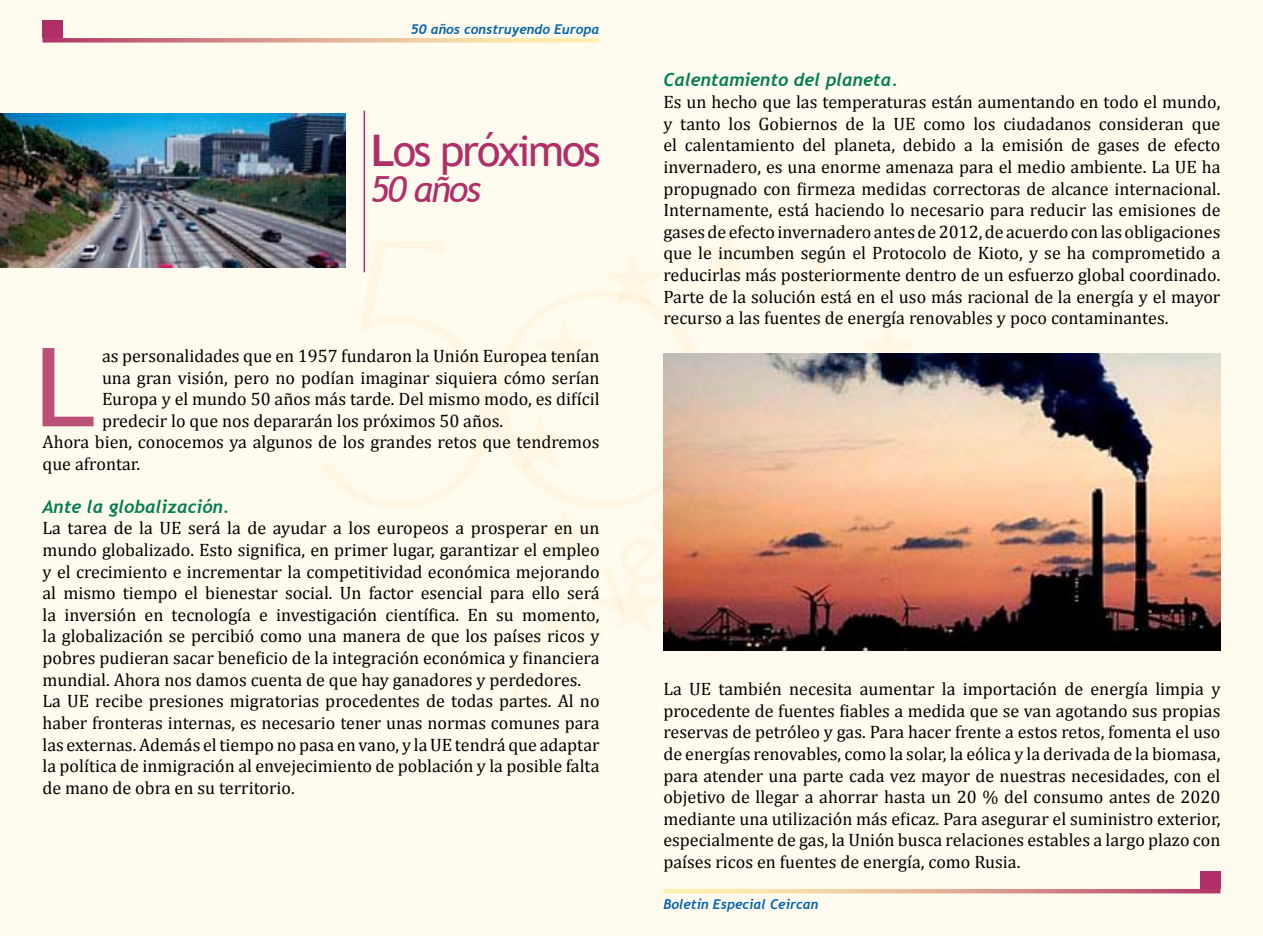
<style>
.page{position:relative;width:1263px;height:936px;background:#fff}
.page>*{position:absolute;margin:0;border:0;box-sizing:border-box;transform-origin:0 0}
.t1{font:43.5px "Trebuchet MS";letter-spacing:-.05em;color:#b12f67}
.t2{font:italic 36px "Trebuchet MS";letter-spacing:-.05em;color:#b12f67}
.t3{font:18px/21.6px "Cambria";color:#000;text-align:justify}
.t4{font:italic 700 18px "Trebuchet";color:#007e4c}
.t5{font:italic 700 13.5px "Trebuchet";color:#0062af}
.s1{font-weight:700}
</style>
<div class="page">
<div style="left:0;top:0;width:1263px;height:935px;background:#fffcef"></div>
<svg style="left:860px;top:322px;width:57px;height:31px"></svg>
<svg style="left:319px;top:226px;width:531px;height:484px"></svg>
<svg style="left:663px;top:889px;width:557px;height:4px;background:#dea693"></svg>
<div style="left:1200px;top:871px;width:20px;height:18px;background:#b12f67"></div>
<svg style="left:43px;top:38px;width:557px;height:5px;background:#e1ad9b"></svg>
<div style="left:43px;top:20px;width:20px;height:18px;background:#b12f67"></div>
<hr style="left:364px;top:111px;width:1px;height:161px;background:#b12f67">
<svg style="left:43px;top:348px;width:51px;height:78px"></svg>
<img style="left:0;top:114px;width:345px;height:153px">
<img style="left:664px;top:353px;width:556px;height:297px">
<p class="t5" style="left:411px;top:21px;width:190px">50 años construyendo Europa</p>
<h1 class="t1" style="left:371px;top:125px;width:231px"><span class="s1">L</span>os próximos</h1>
<h2 class="t2" style="left:371px;top:168px;width:112px">50 años</h2>
<p class="t3" style="left:102px;top:345px;width:499px">as personalidades que en 1957 fundaron la Unión Europea tenían una gran visión, pero no podían imaginar siquiera cómo serían Europa y el mundo 50 años más tarde. Del mismo modo, es difícil predecir lo que nos depararán los próximos 50 años.</p>
<p class="t3" style="left:43px;top:431px;width:559px">Ahora bien, conocemos ya algunos de los grandes retos que tendremos que afrontar.</p>
<p class="t4" style="left:43px;top:495px;width:188px">Ante la globalización.</p>
<p class="t3" style="left:43px;top:517px;width:559px;text-align:left">La tarea de la UE será la de ayudar a los europeos a prosperar en un mundo globalizado. Esto significa, en primer lugar, garantizar el empleo y el crecimiento e incrementar la competitividad económica mejorando al mismo tiempo el bienestar social. Un factor esencial para ello será la inversión en tecnología e investigación científica. En su momento, la globalización se percibió como una manera de que los países ricos y pobres pudieran sacar beneficio de la integración económica y financiera mundial. Ahora nos damos cuenta de que hay ganadores y perdedores.<br>La UE recibe presiones migratorias procedentes de todas partes. Al no haber fronteras internas, es necesario tener unas normas comunes para las externas. Además el tiempo no pasa en vano, y la UE tendrá que adaptar la política de inmigración al envejecimiento de población y la posible falta de mano de obra en su territorio.</p>
<p class="t4" style="left:663px;top:69px;width:236px">Calentamiento del planeta.</p>
<p class="t3" style="left:663px;top:91px;width:559px">Es un hecho que las temperaturas están aumentando en todo el mundo, y tanto los Gobiernos de la UE como los ciudadanos consideran que el calentamiento del planeta, debido a la emisión de gases de efecto invernadero, es una enorme amenaza para el medio ambiente. La UE ha propugnado con firmeza medidas correctoras de alcance internacional.<br>Internamente, está haciendo lo necesario para reducir las emisiones de gases de efecto invernadero antes de 2012, de acuerdo con las obligaciones que le incumben según el Protocolo de Kioto, y se ha comprometido a reducirlas más posteriormente dentro de un esfuerzo global coordinado.<br>Parte de la solución está en el uso más racional de la energía y el mayor recurso a las fuentes de energía renovables y poco contaminantes.</p>
<p class="t3" style="left:663px;top:678px;width:559px">La UE también necesita aumentar la importación de energía limpia y procedente de fuentes fiables a medida que se van agotando sus propias reservas de petróleo y gas. Para hacer frente a estos retos, fomenta el uso de energías renovables, como la solar, la eólica y la derivada de la biomasa, para atender una parte cada vez mayor de nuestras necesidades, con el objetivo de llegar a ahorrar hasta un 20 % del consumo antes de 2020 mediante una utilización más eficaz. Para asegurar el suministro exterior, especialmente de gas, la Unión busca relaciones estables a largo plazo con países ricos en fuentes de energía, como Rusia.</p>
<p class="t5" style="left:663px;top:895px;width:157px">Boletín Especial Ceircan</p>
</div>
